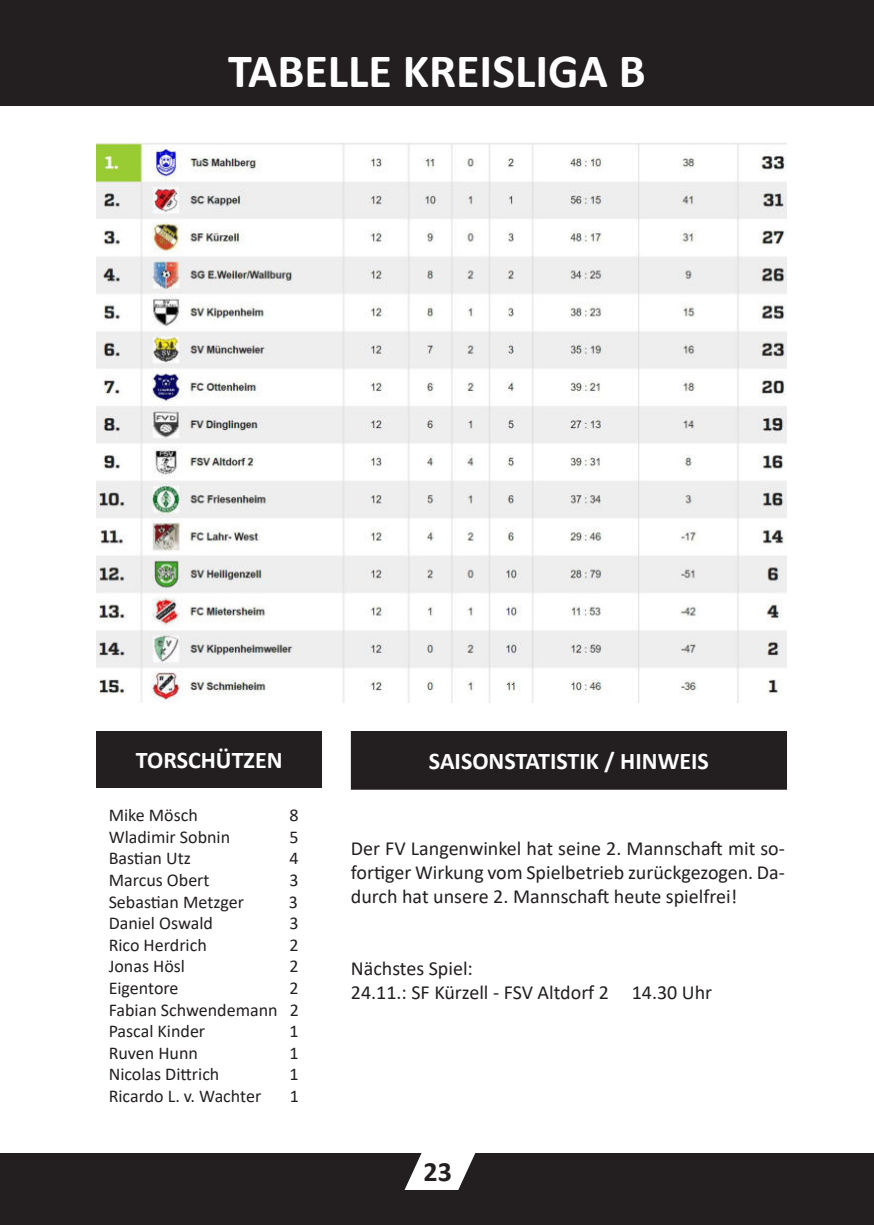
<style>
.page{position:relative;width:874px;height:1225px;background:#fff}
.page>*{position:absolute;margin:0;border:0;box-sizing:border-box;transform-origin:0 0}
.t1{font:700 48px "Calibri";color:#fff}
.t2{font:700 28px "Calibri";color:#231f20}
.t3{font:700 24px "Calibri";color:#fff}
.t4{font:20px/24px "Calibri";color:#231f20;text-align:justify}
.t5{font:18px/21.6px "Calibri";color:#231f20;text-align:justify}
</style>
<div class="page">
<div style="left:0;top:0;width:873px;height:105px;background:#231f20"></div>
<div style="left:0;top:1153px;width:873px;height:72px;background:#231f20"></div>
<svg style="left:404px;top:1153px;width:72px;height:37px"></svg>
<img style="left:96px;top:142px;width:689px;height:560px">
<div style="left:96px;top:731px;width:226px;height:57px;background:#231f20"></div>
<div style="left:351px;top:732px;width:434px;height:56px;background:#231f20"></div>
<div style="left:350px;top:731px;width:436px;height:58px;border:2px solid #231f20"></div>
<h1 class="t1" style="left:228px;top:48px;width:419px">TABELLE KREISLIGA B</h1>
<h3 class="t3" style="left:136px;top:748px;width:148px">TORSCHÜTZEN</h3>
<h3 class="t3" style="left:429px;top:750px;width:281px">SAISONSTATISTIK / HINWEIS</h3>
<p class="t5" style="left:109px;top:804px;width:91px">Mike Mösch</p>
<p class="t5" style="left:289px;top:804px;width:11px">8</p>
<p class="t5" style="left:109px;top:825px;width:123px">Wladimir Sobnin</p>
<p class="t5" style="left:289px;top:825px;width:11px">5</p>
<p class="t5" style="left:109px;top:847px;width:84px">Bastian Utz</p>
<p class="t5" style="left:289px;top:847px;width:11px">4</p>
<p class="t5" style="left:109px;top:868px;width:102px">Marcus Obert</p>
<p class="t5" style="left:289px;top:868px;width:11px">3</p>
<p class="t5" style="left:109px;top:890px;width:137px">Sebastian Metzger</p>
<p class="t5" style="left:288px;top:890px;width:11px">3</p>
<p class="t5" style="left:109px;top:912px;width:106px">Daniel Oswald</p>
<p class="t5" style="left:289px;top:912px;width:11px">3</p>
<p class="t5" style="left:109px;top:933px;width:100px">Rico Herdrich</p>
<p class="t5" style="left:289px;top:933px;width:11px">2</p>
<p class="t5" style="left:109px;top:955px;width:78px">Jonas Hösl</p>
<p class="t5" style="left:289px;top:955px;width:11px">2</p>
<p class="t5" style="left:109px;top:976px;width:71px">Eigentore</p>
<p class="t5" style="left:109px;top:976px;width:192px;text-indent:181px">2<br>Fabian Schwendemann 2<br>Pascal Kinder</p>
<p class="t5" style="left:289px;top:1020px;width:11px">1</p>
<p class="t5" style="left:109px;top:1041px;width:91px">Ruven Hunn</p>
<p class="t5" style="left:289px;top:1041px;width:11px">1</p>
<p class="t5" style="left:109px;top:1063px;width:112px">Nicolas Dittrich</p>
<p class="t5" style="left:289px;top:1063px;width:11px">1</p>
<p class="t5" style="left:109px;top:1084px;width:154px">Ricardo L. v. Wachter</p>
<p class="t5" style="left:290px;top:1084px;width:11px">1</p>
<p class="t4" style="left:350px;top:836px;width:435px">Der FV Langenwinkel hat seine 2. Mannschaft mit so&shy;fortiger Wirkung vom Spielbetrieb zurückgezogen. Da&shy;durch hat unsere 2. Mannschaft heute spielfrei!</p>
<p class="t4" style="left:350px;top:956px;width:363px">Nächstes Spiel:<br>24.11.: SF Kürzell - FSV Altdorf 2 14.30 Uhr</p>
<h2 class="t2" style="left:423px;top:1158px;width:30px">23</h2>
</div>
